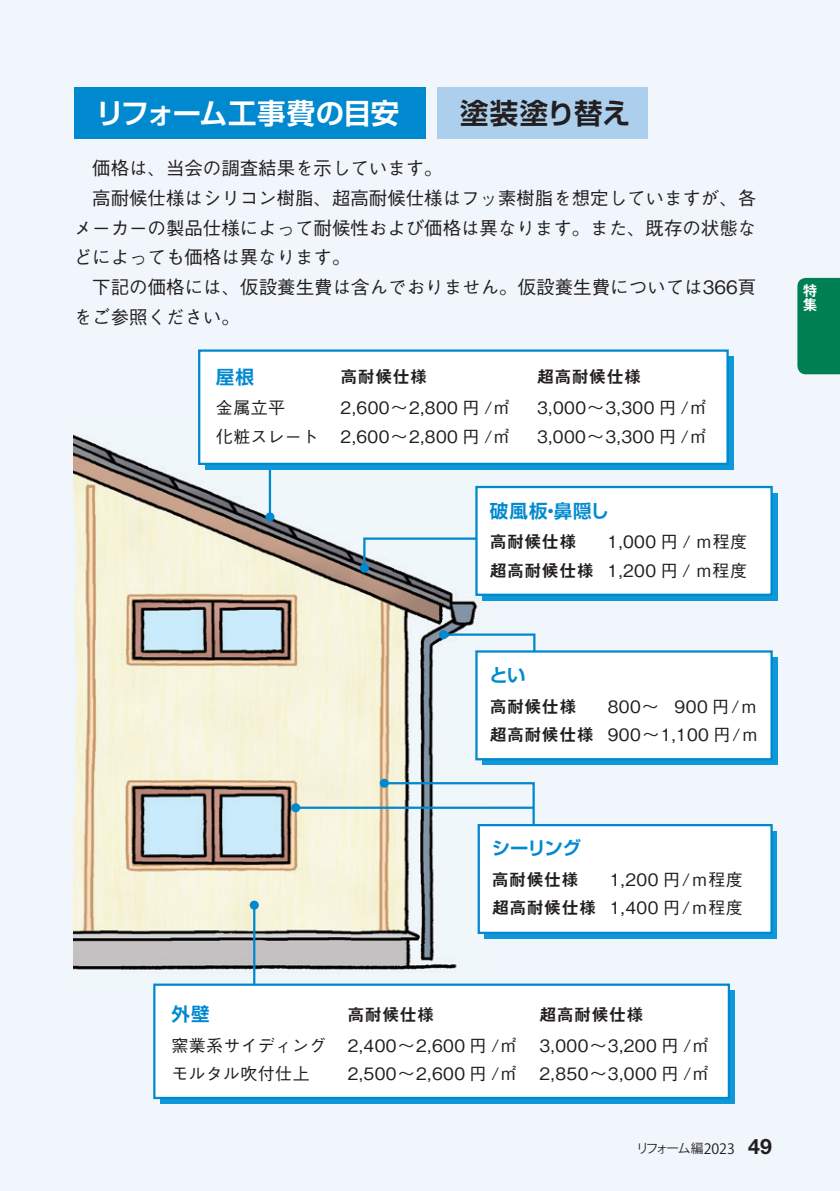
<style>
.page{position:relative;width:840px;height:1191px;background:#fff}
.page>*{position:absolute;margin:0;border:0;box-sizing:border-box;transform-origin:0 0}
.t1{font:700 28.4px "Shin Go Pro De";letter-spacing:-.025em;color:#fff}
.t2{font:700 28.4px "Shin Go Pro De";letter-spacing:-.01em;color:#231f20}
.t3{font:500 18.4px/29.8px "Gothic BBB Pro";color:#231f20}
.t4{font:700 18.4px "Shin Go Pro De";letter-spacing:-.005em;color:#0089cf}
.t5{font:500 17px/28.4px "Gothic BBB Pro";letter-spacing:.025em;color:#231f20;text-align:right}
.t6{font:17px "Midashi Go Pro MB31";letter-spacing:.02em;color:#231f20}
.t7{font:700 14.2px/14.2px "Gothic MB101 Pro De";color:#fff}
.t8{font:12.8px "Koz Go Pro";letter-spacing:-.15em;color:#231f20}
.s1{font-family:"Midashi Go Pro MB31";font-weight:400}
.s2{color:#fff}
.s3{font-size:14.2px}
.s4{font-family:"Helvetica Neue LT Std";font-weight:700;font-size:21.2px}
</style>
<div class="page">
<div style="left:0;top:0;width:839px;height:1191px;background:#f0f6fb"></div>
<div style="left:797px;top:278px;width:42px;height:96px;background:#007f52"></div>
<img style="left:74px;top:435px;width:414px;height:548px">
<div style="left:160px;top:990px;width:574px;height:113px;background:#0e98d7"></div>
<div style="left:484px;top:830px;width:292px;height:108px;background:#0e98d7"></div>
<div style="left:482px;top:657px;width:294px;height:108px;background:#0e98d7"></div>
<div style="left:482px;top:493px;width:294px;height:107px;background:#0e98d7"></div>
<hr style="left:269px;top:425px;width:2px;height:92px;background:#0089cf">
<div style="left:265px;top:512px;width:9px;height:9px;background:#0089cf;border-radius:50%"></div>
<div style="left:205px;top:356px;width:527px;height:113px;background:#0e98d7"></div>
<div style="left:74px;top:88px;width:352px;height:51px;background:#0089cf"></div>
<div style="left:437px;top:88px;width:210px;height:51px;background:#accfed"></div>
<hr style="left:253px;top:905px;width:2px;height:140px;background:#0089cf">
<svg style="left:249px;top:900px;width:10px;height:9px"></svg>
<svg style="left:362px;top:536px;width:113px;height:34px"></svg>
<div style="left:359px;top:563px;width:10px;height:9px;background:#0089cf;border-radius:50%"></div>
<svg style="left:441px;top:632px;width:95px;height:64px"></svg>
<div style="left:439px;top:630px;width:9px;height:9px;background:#0089cf;border-radius:50%"></div>
<svg style="left:382px;top:781px;width:153px;height:75px"></svg>
<div style="left:379px;top:778px;width:9px;height:9px;background:#0089cf;border-radius:50%"></div>
<hr style="left:295px;top:806px;width:238px;height:3px;background:#0089cf">
<div style="left:291px;top:803px;width:9px;height:9px;background:#0089cf;border-radius:50%"></div>
<div style="left:153px;top:983px;width:576px;height:116px;background:#fff;border:2px solid #0089cf"></div>
<div style="left:198px;top:349px;width:530px;height:116px;background:#fff;border:2px solid #0089cf"></div>
<div style="left:475px;top:486px;width:297px;height:110px;background:#fff;border:2px solid #0089cf"></div>
<div style="left:475px;top:650px;width:297px;height:110px;background:#fff;border:2px solid #0089cf"></div>
<div style="left:477px;top:824px;width:295px;height:110px;background:#fff;border:2px solid #0089cf"></div>
<h1 class="t1" style="left:96px;top:90px;width:305px">リフォーム工事費の目安</h1>
<h1 class="t2" style="left:460px;top:90px;width:172px">塗装塗り替え</h1>
<p class="t3" style="left:74px;top:151px;width:683px">　価格は、当会の調査結果を示しています。<br>　高耐候仕様はシリコン樹脂、超高耐候仕様はフッ素樹脂を想定していますが、各メーカーの製品仕様によって耐候性および価格は異なります。また、既存の状態などによっても価格は異なります。<br>　下記の価格には、仮設養生費は含んでおりません。仮設養生費については366頁をご参照ください。</p>
<p class="t4" style="left:216px;top:361px;width:39px">屋根</p>
<p class="t6" style="left:340px;top:363px;width:88px">高耐候仕様</p>
<p class="t6" style="left:537px;top:363px;width:105px">超高耐候仕様</p>
<p class="t5" style="left:216px;top:391px;width:71px">金属立平</p>
<p class="t5" style="left:340px;top:391px;width:171px">2,600～2,800 円 /㎡</p>
<p class="t5" style="left:537px;top:391px;width:171px">3,000～3,300 円 /㎡</p>
<p class="t5" style="left:216px;top:420px;width:104px">化粧スレート</p>
<p class="t5" style="left:340px;top:420px;width:171px">2,600～2,800 円 /㎡</p>
<p class="t5" style="left:537px;top:420px;width:171px">3,000～3,300 円 /㎡</p>
<p class="t4" style="left:489px;top:495px;width:121px">破風板・鼻隠し</p>
<p class="t6" style="left:489px;top:528px;width:88px">高耐候仕様</p>
<p class="t5" style="left:489px;top:526px;width:259px">1,000 円 / ｍ程度<br><span class="s1">超高耐候仕様</span> 1,200 円 / ｍ程度</p>
<p class="t4" style="left:489px;top:660px;width:38px">とい</p>
<p class="t6" style="left:489px;top:693px;width:88px">高耐候仕様</p>
<p class="t5" style="left:489px;top:690px;width:270px">800～<span class="s2">1,</span>900 円/ｍ<br><span class="s1">超高耐候仕様</span> 900～1,100 円/ｍ</p>
<p class="t7" style="left:802px;top:282px;width:15px">特集</p>
<p class="t4" style="left:491px;top:833px;width:91px">シーリング</p>
<p class="t6" style="left:491px;top:865px;width:88px">高耐候仕様</p>
<p class="t5" style="left:491px;top:863px;width:252px">1,200 円/ｍ程度<br><span class="s1">超高耐候仕様</span> 1,400 円/ｍ程度</p>
<p class="t4" style="left:171px;top:999px;width:40px">外壁</p>
<p class="t6" style="left:347px;top:1000px;width:88px">高耐候仕様</p>
<p class="t6" style="left:539px;top:1000px;width:105px">超高耐候仕様</p>
<p class="t5" style="left:171px;top:1029px;width:156px">窯業系サイディング</p>
<p class="t5" style="left:347px;top:1029px;width:171px">2,400～2,600 円 /㎡</p>
<p class="t5" style="left:539px;top:1029px;width:171px">3,000～3,200 円 /㎡</p>
<p class="t5" style="left:171px;top:1057px;width:140px">モルタル吹付仕上</p>
<p class="t5" style="left:347px;top:1057px;width:171px">2,500～2,600 円 /㎡</p>
<p class="t5" style="left:539px;top:1057px;width:171px">2,850～3,000 円 /㎡</p>
<p class="t8" style="left:635px;top:1140px;width:137px">リフォーム編<span class="s3">2023</span> <span class="s4">49</span></p>
</div>
